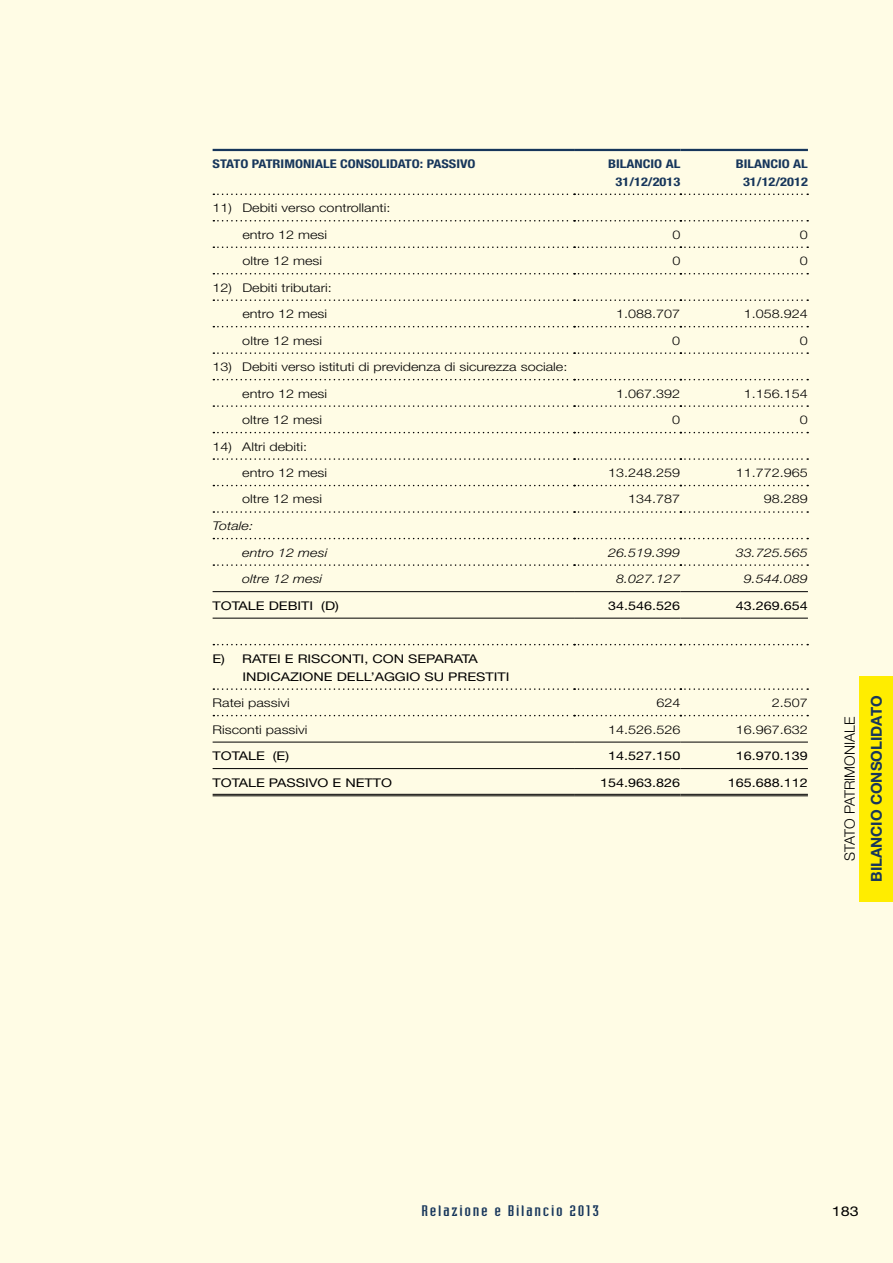
<style>
.page{position:relative;width:893px;height:1263px;background:#fffce5}
.page>*{position:absolute;margin:0;border:0;box-sizing:border-box;transform-origin:0 0}
.t1{font:15px "Industria Solid";letter-spacing:.075em;color:#17365b;scale:1.5 1}
.t2{font:700 15px "Helvetica Neue";color:#17365b}
.t3{font:300 14.25px "Helvetica Neue";color:#000}
.t4{font:13.5px "Helvetica Neue";color:#000;scale:1.2 1}
.t5{font:300 12px "Helvetica Neue";color:#000;scale:1.2 1}
.t6{font:12px/18px "Helvetica Neue";color:#000;scale:1.2 1}
.t7{font:700 condensed 12px/18px "Helvetica Neue";color:#17365b;text-align:right;scale:1.2 1}
.t8{font:italic 300 12px "Helvetica Neue";color:#000;scale:1.2 1}
</style>
<div class="page">
<div style="left:859px;top:676px;width:34px;height:225px;background:#ffed00"></div>
<svg style="left:213px;top:194px;width:595px;height:1px"></svg>
<svg style="left:213px;top:220px;width:595px;height:1px"></svg>
<svg style="left:213px;top:246px;width:595px;height:2px"></svg>
<svg style="left:213px;top:273px;width:595px;height:1px"></svg>
<svg style="left:213px;top:299px;width:595px;height:2px"></svg>
<svg style="left:213px;top:326px;width:595px;height:1px"></svg>
<svg style="left:213px;top:352px;width:595px;height:2px"></svg>
<svg style="left:213px;top:379px;width:595px;height:1px"></svg>
<svg style="left:213px;top:405px;width:595px;height:2px"></svg>
<svg style="left:213px;top:432px;width:595px;height:1px"></svg>
<svg style="left:213px;top:458px;width:595px;height:2px"></svg>
<svg style="left:213px;top:485px;width:595px;height:1px"></svg>
<svg style="left:213px;top:511px;width:595px;height:2px"></svg>
<svg style="left:213px;top:538px;width:595px;height:1px"></svg>
<svg style="left:213px;top:564px;width:595px;height:2px"></svg>
<svg style="left:213px;top:644px;width:595px;height:1px"></svg>
<svg style="left:213px;top:688px;width:595px;height:2px"></svg>
<svg style="left:213px;top:715px;width:595px;height:1px"></svg>
<hr style="left:213px;top:591px;width:361px;height:1px;background:#000">
<hr style="left:574px;top:591px;width:106px;height:1px;background:#000">
<hr style="left:680px;top:591px;width:128px;height:1px;background:#000">
<hr style="left:213px;top:618px;width:361px;height:1px;background:#000">
<hr style="left:574px;top:618px;width:106px;height:1px;background:#000">
<hr style="left:680px;top:618px;width:128px;height:1px;background:#000">
<hr style="left:213px;top:742px;width:361px;height:1px;background:#000">
<hr style="left:574px;top:742px;width:106px;height:1px;background:#000">
<hr style="left:680px;top:742px;width:128px;height:1px;background:#000">
<hr style="left:213px;top:768px;width:361px;height:1px;background:#000">
<hr style="left:574px;top:768px;width:106px;height:1px;background:#000">
<hr style="left:680px;top:768px;width:128px;height:1px;background:#000">
<hr style="left:213px;top:794px;width:361px;height:1px;background:#000">
<hr style="left:213px;top:795px;width:361px;height:1px;background:#000">
<hr style="left:574px;top:794px;width:106px;height:1px;background:#000">
<hr style="left:574px;top:795px;width:106px;height:1px;background:#000">
<hr style="left:680px;top:794px;width:128px;height:1px;background:#000">
<hr style="left:680px;top:795px;width:128px;height:1px;background:#000">
<hr style="left:213px;top:149px;width:361px;height:2px;background:#17365b">
<hr style="left:574px;top:149px;width:106px;height:2px;background:#17365b">
<hr style="left:680px;top:149px;width:128px;height:2px;background:#17365b">
<p class="t7" style="left:213px;top:154px;width:221px">STATO PATRIMONIALE CONSOLIDATO: PASSIVO</p>
<p class="t7" style="left:608px;top:154px;width:62px">BILANCIO AL<br>31/12/2013</p>
<p class="t7" style="left:736px;top:154px;width:62px">BILANCIO AL<br>31/12/2012</p>
<p class="t5" style="left:213px;top:201px;width:150px">11) Debiti verso controllanti:</p>
<p class="t5" style="left:242px;top:227px;width:72px">entro 12 mesi</p>
<p class="t5" style="left:672px;top:227px;width:8px">0</p>
<p class="t5" style="left:800px;top:227px;width:8px">0</p>
<p class="t5" style="left:242px;top:254px;width:68px">oltre 12 mesi</p>
<p class="t5" style="left:672px;top:254px;width:8px">0</p>
<p class="t5" style="left:800px;top:254px;width:8px">0</p>
<p class="t5" style="left:213px;top:280px;width:101px">12) Debiti tributari:</p>
<p class="t5" style="left:242px;top:307px;width:72px">entro 12 mesi</p>
<p class="t5" style="left:616px;top:307px;width:55px">1.088.707</p>
<p class="t5" style="left:744px;top:307px;width:55px">1.058.924</p>
<p class="t5" style="left:242px;top:333px;width:68px">oltre 12 mesi</p>
<p class="t5" style="left:672px;top:333px;width:8px">0</p>
<p class="t5" style="left:800px;top:333px;width:8px">0</p>
<p class="t5" style="left:213px;top:359px;width:297px">13) Debiti verso istituti di previdenza di sicurezza sociale:</p>
<p class="t5" style="left:242px;top:386px;width:72px">entro 12 mesi</p>
<p class="t5" style="left:616px;top:386px;width:55px">1.067.392</p>
<p class="t5" style="left:744px;top:386px;width:55px">1.156.154</p>
<p class="t5" style="left:242px;top:412px;width:68px">oltre 12 mesi</p>
<p class="t5" style="left:672px;top:412px;width:8px">0</p>
<p class="t5" style="left:800px;top:412px;width:8px">0</p>
<p class="t5" style="left:212px;top:439px;width:80px">14) Altri debiti:</p>
<p class="t5" style="left:242px;top:465px;width:72px">entro 12 mesi</p>
<p class="t5" style="left:608px;top:465px;width:62px">13.248.259</p>
<p class="t5" style="left:736px;top:465px;width:62px">11.772.965</p>
<p class="t5" style="left:242px;top:492px;width:68px">oltre 12 mesi</p>
<p class="t5" style="left:628px;top:492px;width:45px">134.787</p>
<p class="t5" style="left:764px;top:492px;width:38px">98.289</p>
<p class="t8" style="left:212px;top:519px;width:35px">Totale:</p>
<p class="t8" style="left:242px;top:545px;width:72px">entro 12 mesi</p>
<p class="t8" style="left:608px;top:545px;width:62px">26.519.399</p>
<p class="t8" style="left:736px;top:545px;width:62px">33.725.565</p>
<p class="t8" style="left:242px;top:572px;width:68px">oltre 12 mesi</p>
<p class="t8" style="left:616px;top:572px;width:55px">8.027.127</p>
<p class="t8" style="left:744px;top:572px;width:55px">9.544.089</p>
<p class="t6" style="left:212px;top:596px;width:107px">TOTALE DEBITI (D)</p>
<p class="t6" style="left:608px;top:596px;width:62px">34.546.526</p>
<p class="t6" style="left:736px;top:596px;width:62px">43.269.654</p>
<p class="t6" style="left:242px;top:649px;width:224px;text-indent:-30px">E) RATEI E RISCONTI, CON SEPARATA<br>INDICAZIONE DELL’AGGIO SU PRESTITI</p>
<p class="t5" style="left:213px;top:695px;width:66px">Ratei passivi</p>
<p class="t5" style="left:656px;top:695px;width:22px">624</p>
<p class="t5" style="left:772px;top:695px;width:32px">2.507</p>
<p class="t5" style="left:213px;top:722px;width:81px">Risconti passivi</p>
<p class="t5" style="left:608px;top:722px;width:62px">14.526.526</p>
<p class="t5" style="left:736px;top:722px;width:62px">16.967.632</p>
<p class="t6" style="left:213px;top:747px;width:65px">TOTALE (E)</p>
<p class="t6" style="left:608px;top:747px;width:62px">14.527.150</p>
<p class="t6" style="left:736px;top:747px;width:62px">16.970.139</p>
<p class="t6" style="left:213px;top:773px;width:151px">TOTALE PASSIVO E NETTO</p>
<p class="t6" style="left:600px;top:773px;width:68px">154.963.826</p>
<p class="t6" style="left:728px;top:773px;width:68px">165.688.112</p>
<p class="t3" style="left:841px;top:861px;width:145px;rotate:-90deg">STATO PATRIMONIALE</p>
<p class="t2" style="left:867px;top:882px;width:188px;rotate:-90deg">BILANCIO CONSOLIDATO</p>
<p class="t1" style="left:421px;top:1203px;width:120px">Relazione e Bilancio 2013</p>
<p class="t4" style="left:832px;top:1203px;width:24px">183</p>
</div>
